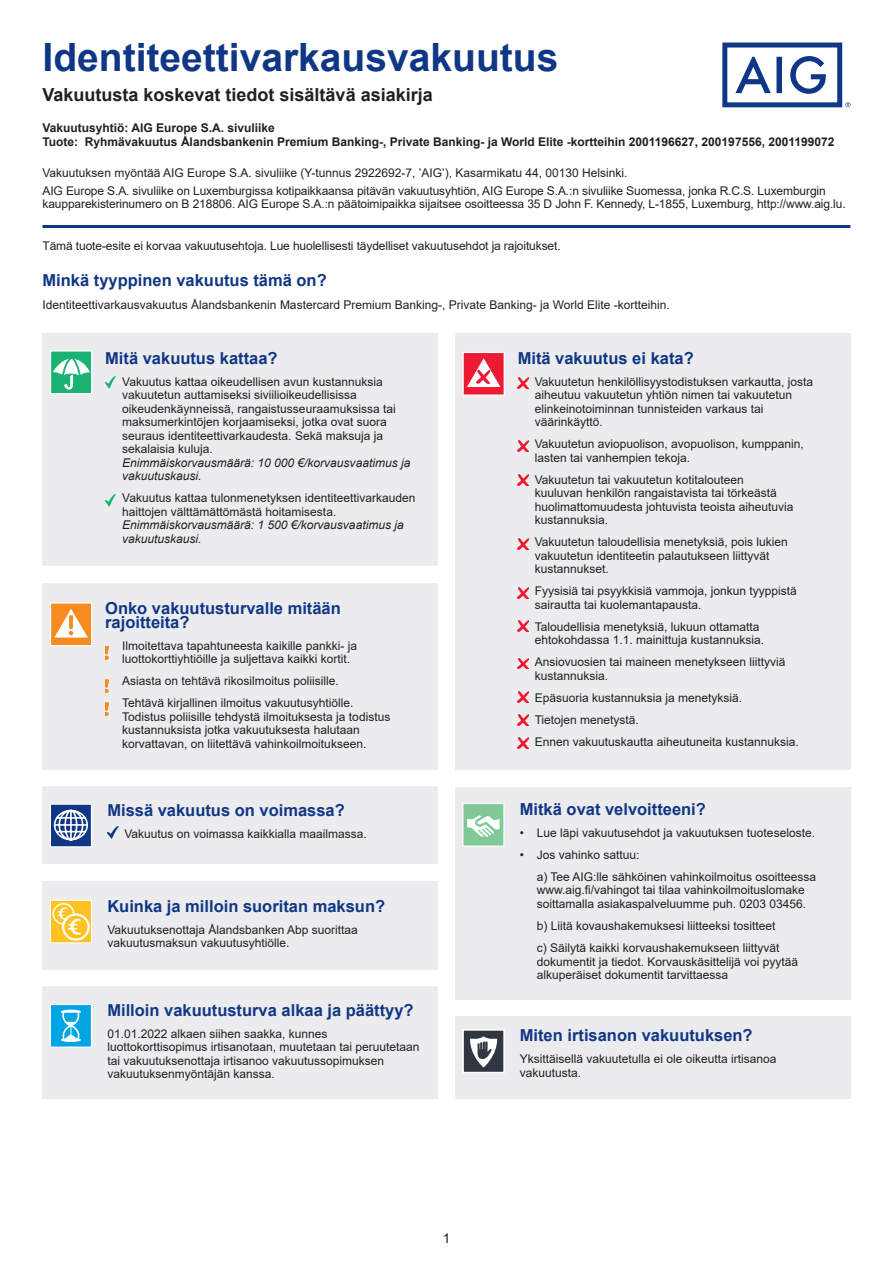
<style>
.page{position:relative;width:893px;height:1263px;background:#fff}
.page>*{position:absolute;margin:0;border:0;box-sizing:border-box;transform-origin:0 0}
.väliotsikko{font:700 39px "Arial";color:#103785}
.väliotsikko-2{font:700 18px "Arial";color:#231f20}
.väliotsikko-3{font:700 16.5px/13.5px "Arial";color:#103785}
.t1{font:13.5px "Arial";color:#231f20}
.väliotsikko-4{font:12px/13.5px "Arial";color:#231f20}
.väliotsikko-5{font:700 12px "Arial";color:#231f20}
.s1{font-style:italic}
</style>
<div class="page">
<svg style="left:722px;top:43px;width:128px;height:64px"></svg>
<hr style="left:43px;top:225px;width:807px;height:3px;background:#103785">
<div style="left:43px;top:333px;width:395px;height:233px;background:#ececee"></div>
<div style="left:51px;top:351px;width:41px;height:43px;background:#19b273"></div>
<svg style="left:53px;top:355px;width:37px;height:34px"></svg>
<div style="left:50px;top:350px;width:42px;height:44px;border:1px solid #fff"></div>
<svg style="left:105px;top:376px;width:11px;height:12px"></svg>
<svg style="left:105px;top:494px;width:11px;height:12px"></svg>
<div style="left:455px;top:333px;width:395px;height:437px;background:#ececee"></div>
<svg style="left:463px;top:352px;width:42px;height:44px;background:#f26172"></svg>
<svg style="left:518px;top:377px;width:10px;height:11px"></svg>
<svg style="left:518px;top:440px;width:10px;height:11px"></svg>
<svg style="left:518px;top:475px;width:10px;height:11px"></svg>
<svg style="left:518px;top:538px;width:10px;height:11px"></svg>
<svg style="left:518px;top:587px;width:10px;height:11px"></svg>
<svg style="left:518px;top:620px;width:10px;height:11px"></svg>
<svg style="left:518px;top:658px;width:10px;height:11px"></svg>
<svg style="left:518px;top:692px;width:10px;height:11px"></svg>
<svg style="left:518px;top:715px;width:10px;height:11px"></svg>
<svg style="left:518px;top:738px;width:10px;height:11px"></svg>
<div style="left:43px;top:583px;width:395px;height:187px;background:#ececee"></div>
<div style="left:51px;top:603px;width:41px;height:43px;background:#f68b1f"></div>
<svg style="left:54px;top:609px;width:34px;height:28px"></svg>
<div style="left:50px;top:602px;width:42px;height:44px;border:1px solid #fff"></div>
<svg style="left:105px;top:646px;width:3px;height:13px"></svg>
<svg style="left:105px;top:680px;width:3px;height:13px"></svg>
<svg style="left:105px;top:703px;width:3px;height:13px"></svg>
<div style="left:43px;top:787px;width:395px;height:77px;background:#ececee"></div>
<div style="left:50px;top:804px;width:41px;height:43px;background:#103785"></div>
<svg style="left:53px;top:809px;width:35px;height:32px"></svg>
<div style="left:50px;top:804px;width:42px;height:43px;border:1px solid #fff"></div>
<svg style="left:107px;top:826px;width:11px;height:12px"></svg>
<div style="left:455px;top:787px;width:395px;height:212px;background:#ececee"></div>
<div style="left:463px;top:803px;width:41px;height:43px;background:#80c997"></div>
<svg style="left:467px;top:815px;width:33px;height:22px"></svg>
<div style="left:462px;top:803px;width:42px;height:44px;border:1px solid #fff"></div>
<div style="left:43px;top:881px;width:395px;height:89px;background:#ececee"></div>
<div style="left:51px;top:901px;width:40px;height:42px;background:#fec221"></div>
<div style="left:53px;top:903px;width:21px;height:21px;border:2px solid #fff;border-radius:50%"></div>
<svg style="left:63px;top:914px;width:26px;height:25px"></svg>
<div style="left:62px;top:913px;width:28px;height:28px;border:2px solid #fff;border-radius:50%"></div>
<svg style="left:56px;top:906px;width:26px;height:30px"></svg>
<div style="left:50px;top:900px;width:42px;height:43px;border:1px solid #fff"></div>
<div style="left:43px;top:987px;width:395px;height:112px;background:#ececee"></div>
<div style="left:50px;top:1004px;width:41px;height:43px;background:#00a5e3"></div>
<svg style="left:61px;top:1009px;width:20px;height:33px"></svg>
<div style="left:50px;top:1004px;width:42px;height:44px;border:1px solid #fff"></div>
<div style="left:455px;top:1016px;width:395px;height:83px;background:#ececee"></div>
<div style="left:463px;top:1030px;width:41px;height:42px;background:#323640"></div>
<svg style="left:470px;top:1036px;width:27px;height:31px"></svg>
<div style="left:462px;top:1029px;width:43px;height:44px;border:2px solid #fff"></div>
<p class="väliotsikko" style="left:43px;top:30px;width:517px">Identiteettivarkausvakuutus</p>
<p class="väliotsikko-2" style="left:43px;top:82px;width:392px">Vakuutusta koskevat tiedot sisältävä asiakirja</p>
<p class="väliotsikko-5" style="left:43px;top:120px;width:234px">Vakuutusyhtiö: AIG Europe S.A. sivuliike</p>
<p class="väliotsikko-5" style="left:43px;top:133px;width:793px">Tuote: Ryhmävakuutus Ålandsbankenin Premium Banking-, Private Banking- ja World Elite -kortteihin 2001196627, 200197556, 2001199072</p>
<p class="väliotsikko-4" style="left:43px;top:166px;width:586px">Vakuutuksen myöntää AIG Europe S.A. sivuliike (Y-tunnus 2922692-7, ’AIG’), Kasarmikatu 44, 00130 Helsinki.</p>
<p class="väliotsikko-4" style="left:43px;top:184px;width:805px">AIG Europe S.A. sivuliike on Luxemburgissa kotipaikkaansa pitävän vakuutusyhtiön, AIG Europe S.A.:n sivuliike Suomessa, jonka R.C.S. Luxemburgin kaupparekisterinumero on B 218806. AIG Europe S.A.:n päätoimipaikka sijaitsee osoitteessa 35 D John F. Kennedy, L-1855, Luxemburg, http://www.aig.lu.</p>
<p class="väliotsikko-4" style="left:43px;top:239px;width:520px">Tämä tuote-esite ei korvaa vakuutusehtoja. Lue huolellisesti täydelliset vakuutusehdot ja rajoitukset.</p>
<p class="väliotsikko-3" style="left:43px;top:274px;width:286px">Minkä tyyppinen vakuutus tämä on?</p>
<p class="väliotsikko-4" style="left:43px;top:298px;width:629px">Identiteettivarkausvakuutus Ålandsbankenin Mastercard Premium Banking-, Private Banking- ja World Elite -kortteihin.</p>
<p class="väliotsikko-3" style="left:105px;top:352px;width:174px">Mitä vakuutus kattaa?</p>
<p class="väliotsikko-4" style="left:122px;top:375px;width:290px">Vakuutus kattaa oikeudellisen avun kustannuksia vakuutetun auttamiseksi siviilioikeudellisissa oikeudenkäynneissä, rangaistusseuraamuksissa tai maksumerkintöjen korjaamiseksi, jotka ovat suora seuraus identiteettivarkaudesta. Sekä maksuja ja sekalaisia kuluja.<br><span class="s1">Enimmäiskorvausmäärä: 10 000 €/korvausvaatimus ja vakuutuskausi.</span></p>
<p class="väliotsikko-4" style="left:122px;top:491px;width:295px">Vakuutus kattaa tulonmenetyksen identiteettivarkauden haittojen välttämättömästä hoitamisesta.<br><span class="s1">Enimmäiskorvausmäärä: 1 500 €/korvausvaatimus ja vakuutuskausi.</span></p>
<p class="väliotsikko-3" style="left:105px;top:602px;width:237px">Onko vakuutusturvalle mitään rajoitteita?</p>
<p class="väliotsikko-4" style="left:122px;top:639px;width:236px">Ilmoitettava tapahtuneesta kaikille pankki- ja luottokorttiyhtiöille ja suljettava kaikki kortit.</p>
<p class="väliotsikko-4" style="left:122px;top:674px;width:218px">Asiasta on tehtävä rikosilmoitus poliisille.</p>
<p class="väliotsikko-4" style="left:122px;top:696px;width:270px">Tehtävä kirjallinen ilmoitus vakuutusyhtiölle.<br>Todistus poliisille tehdystä ilmoituksesta ja todistus kustannuksista jotka vakuutuksesta halutaan korvattavan, on liitettävä vahinkoilmoitukseen.</p>
<p class="väliotsikko-3" style="left:107px;top:803px;width:239px">Missä vakuutus on voimassa?</p>
<p class="väliotsikko-4" style="left:124px;top:827px;width:244px">Vakuutus on voimassa kaikkialla maailmassa.</p>
<p class="väliotsikko-3" style="left:107px;top:899px;width:279px">Kuinka ja milloin suoritan maksun?</p>
<p class="väliotsikko-4" style="left:107px;top:923px;width:252px">Vakuutuksenottaja Ålandsbanken Abp suorittaa vakuutusmaksun vakuutusyhtiölle.</p>
<p class="väliotsikko-3" style="left:518px;top:352px;width:178px">Mitä vakuutus ei kata?</p>
<p class="väliotsikko-4" style="left:535px;top:375px;width:280px">Vakuutetun henkilöllisyystodistuksen varkautta, josta aiheutuu vakuutetun yhtiön nimen tai vakuutetun elinkeinotoiminnan tunnisteiden varkaus tai väärinkäyttö.</p>
<p class="väliotsikko-4" style="left:535px;top:437px;width:271px">Vakuutetun aviopuolison, avopuolison, kumppanin, lasten tai vanhempien tekoja.</p>
<p class="väliotsikko-4" style="left:535px;top:473px;width:260px">Vakuutetun tai vakuutetun kotitalouteen kuuluvan henkilön rangaistavista tai törkeästä huolimattomuudesta johtuvista teoista aiheutuvia kustannuksia.</p>
<p class="väliotsikko-4" style="left:535px;top:535px;width:255px">Vakuutetun taloudellisia menetyksiä, pois lukien vakuutetun identiteetin palautukseen liittyvät kustannukset.</p>
<p class="väliotsikko-4" style="left:535px;top:584px;width:264px">Fyysisiä tai psyykkisiä vammoja, jonkun tyyppistä sairautta tai kuolemantapausta.</p>
<p class="väliotsikko-4" style="left:535px;top:620px;width:231px">Taloudellisia menetyksiä, lukuun ottamatta ehtokohdassa 1.1. mainittuja kustannuksia.</p>
<p class="väliotsikko-4" style="left:535px;top:655px;width:252px">Ansiovuosien tai maineen menetykseen liittyviä kustannuksia.</p>
<p class="väliotsikko-4" style="left:535px;top:691px;width:209px">Epäsuoria kustannuksia ja menetyksiä.</p>
<p class="väliotsikko-4" style="left:535px;top:713px;width:106px">Tietojen menetystä.</p>
<p class="väliotsikko-4" style="left:535px;top:735px;width:266px">Ennen vakuutuskautta aiheutuneita kustannuksia.</p>
<p class="väliotsikko-3" style="left:520px;top:802px;width:188px">Mitkä ovat velvoitteeni?</p>
<p class="väliotsikko-4" style="left:520px;top:826px;width:297px">• Lue läpi vakuutusehdot ja vakuutuksen tuoteseloste.</p>
<p class="väliotsikko-4" style="left:520px;top:848px;width:121px">• Jos vahinko sattuu:</p>
<p class="väliotsikko-4" style="left:537px;top:870px;width:281px">a) Tee AIG:lle sähköinen vahinkoilmoitus osoitteessa www.aig.fi/vahingot tai tilaa vahinkoilmoituslomake soittamalla asiakaspalveluumme puh. 0203 03456.</p>
<p class="väliotsikko-4" style="left:537px;top:919px;width:240px">b) Liitä kovaushakemuksesi liitteeksi tositteet</p>
<p class="väliotsikko-4" style="left:537px;top:941px;width:263px">c) Säilytä kaikki korvaushakemukseen liittyvät dokumentit ja tiedot. Korvauskäsittelijä voi pyytää alkuperäiset dokumentit tarvittaessa</p>
<p class="väliotsikko-3" style="left:107px;top:1003px;width:308px">Milloin vakuutusturva alkaa ja päättyy?</p>
<p class="väliotsikko-4" style="left:107px;top:1027px;width:314px">01.01.2022 alkaen siihen saakka, kunnes luottokorttisopimus irtisanotaan, muutetaan tai peruutetaan tai vakuutuksenottaja irtisanoo vakuutussopimuksen vakuutuksenmyöntäjän kanssa.</p>
<p class="väliotsikko-3" style="left:520px;top:1029px;width:234px">Miten irtisanon vakuutuksen?</p>
<p class="väliotsikko-4" style="left:520px;top:1052px;width:258px">Yksittäisellä vakuutetulla ei ole oikeutta irtisanoa vakuutusta.</p>
<p class="t1" style="left:443px;top:1229px;width:9px">1</p>
</div>
